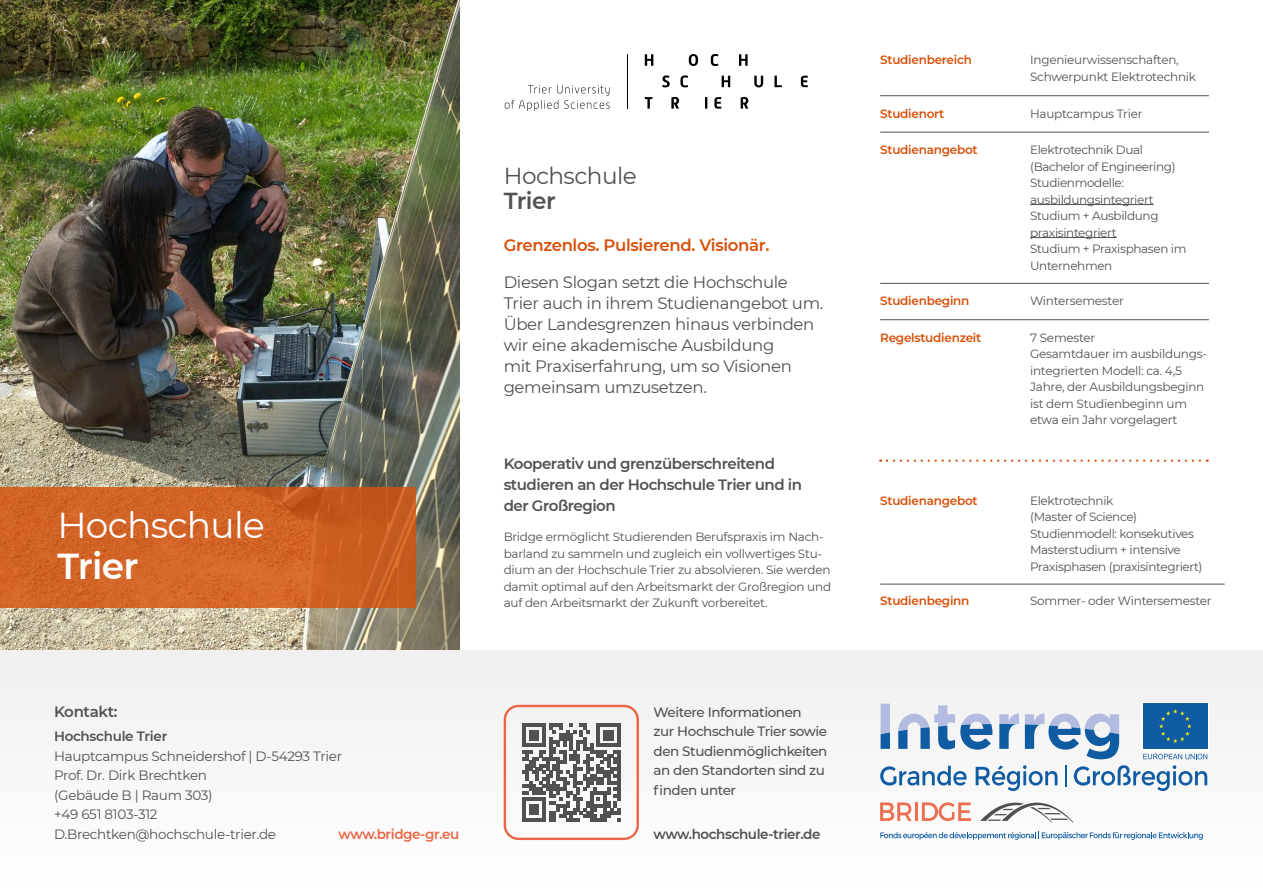
<style>
.page{position:relative;width:1263px;height:893px;background:#fff}
.page>*{position:absolute;margin:0;border:0;box-sizing:border-box;transform-origin:0 0}
.t1{font:36px "Montserrat";letter-spacing:-.02em;color:#fff}
.t2{font:600 36px "Montserrat";letter-spacing:-.025em;color:#fff}
.t3{font:23.1px "Montserrat";letter-spacing:-.02em;color:#515150}
.t4{font:600 23.1px "Montserrat";letter-spacing:-.025em;color:#515150}
.t5{font:16.5px/21px "Montserrat";letter-spacing:-.02em;color:#515150}
.t6{font:600 16.5px "Montserrat";letter-spacing:-.02em;color:#d8500a}
.t7{font:600 15px/21px "Montserrat";letter-spacing:-.03em;color:#515150}
.t8{font:13.5px/19.5px "Montserrat";letter-spacing:-.02em;color:#515150}
.t9{font:500 13.5px/19.5px "Montserrat";letter-spacing:-.03em;color:#515150}
.t10{font:600 13.5px "Montserrat";letter-spacing:-.03em;color:#515150}
.t11{font:600 13.5px "Montserrat";letter-spacing:-.03em;color:#ea6647}
.t12{font:12px/16.5px "Montserrat";letter-spacing:-.02em;color:#515150}
.t13{font:600 12px "Montserrat";letter-spacing:-.02em;color:#d8500a}
</style>
<div class="page">
<img style="left:0;top:0;width:459px;height:651px">
<svg style="left:0;top:487px;width:415px;height:120px;background:#d06225"></svg>
<div style="left:0;top:651px;width:1263px;height:242px;background:#f7f7f7"></div>
<div style="left:1141px;top:702px;width:68px;height:48px;background:linear-gradient(to bottom,#105ca3,#105ca3)"></div>
<svg style="left:880px;top:704px;width:10px;height:45px"></svg>
<svg style="left:999px;top:713px;width:20px;height:36px"></svg>
<svg style="left:1025px;top:713px;width:94px;height:46px"></svg>
<svg style="left:898px;top:705px;width:94px;height:45px"></svg>
<div style="left:1143px;top:704px;width:64px;height:45px;background:#105ca3"></div>
<svg style="left:1159px;top:709px;width:32px;height:34px"></svg>
<svg style="left:1143px;top:754px;width:64px;height:5px"></svg>
<svg style="left:880px;top:766px;width:86px;height:19px"></svg>
<svg style="left:976px;top:765px;width:81px;height:26px"></svg>
<svg style="left:1074px;top:765px;width:133px;height:26px"></svg>
<svg style="left:880px;top:831px;width:323px;height:9px"></svg>
<hr style="left:1065px;top:765px;width:2px;height:21px;background:#105ca3">
<svg style="left:880px;top:802px;width:32px;height:19px"></svg>
<hr style="left:915px;top:802px;width:3px;height:19px;background:#ed6e50">
<svg style="left:922px;top:802px;width:49px;height:19px"></svg>
<svg style="left:980px;top:803px;width:93px;height:20px"></svg>
<div style="left:504px;top:705px;width:135px;height:135px;border:2px solid #ea6647;border-radius:14px"></div>
<svg style="left:522px;top:723px;width:98px;height:98px"></svg>
<svg style="left:645px;top:54px;width:8px;height:12px"></svg>
<svg style="left:689px;top:54px;width:9px;height:12px"></svg>
<svg style="left:711px;top:54px;width:7px;height:12px"></svg>
<svg style="left:739px;top:54px;width:9px;height:12px"></svg>
<svg style="left:662px;top:75px;width:8px;height:12px"></svg>
<svg style="left:680px;top:75px;width:8px;height:12px"></svg>
<svg style="left:722px;top:76px;width:8px;height:11px"></svg>
<svg style="left:754px;top:76px;width:9px;height:11px"></svg>
<svg style="left:774px;top:76px;width:8px;height:11px"></svg>
<svg style="left:801px;top:76px;width:7px;height:11px"></svg>
<svg style="left:645px;top:97px;width:7px;height:12px"></svg>
<svg style="left:671px;top:97px;width:8px;height:12px"></svg>
<svg style="left:705px;top:97px;width:2px;height:12px"></svg>
<svg style="left:714px;top:97px;width:7px;height:12px"></svg>
<svg style="left:741px;top:97px;width:7px;height:12px"></svg>
<hr style="left:627px;top:54px;width:1px;height:55px;background:#000">
<svg style="left:505px;top:85px;width:105px;height:26px"></svg>
<hr style="left:1030px;top:204px;width:123px;height:1px;background:#515150">
<hr style="left:1030px;top:237px;width:87px;height:1px;background:#515150">
<hr style="left:880px;top:95px;width:329px;height:1px;background:#515150">
<hr style="left:880px;top:283px;width:329px;height:1px;background:#515150">
<hr style="left:880px;top:584px;width:345px;height:1px;background:#515150">
<hr style="left:880px;top:319px;width:329px;height:1px;background:#515150">
<svg style="left:880px;top:460px;width:320px;height:2px"></svg>
<hr style="left:880px;top:132px;width:329px;height:1px;background:#515150">
<h2 class="t3" style="left:504px;top:159px;width:135px">Hochschule</h2>
<h2 class="t4" style="left:504px;top:185px;width:54px">Trier</h2>
<h1 class="t1" style="left:57px;top:501px;width:209px">Hochschule</h1>
<h1 class="t2" style="left:57px;top:541px;width:83px">Trier</h1>
<h3 class="t6" style="left:504px;top:233px;width:267px">Grenzenlos. Pulsierend. Visionär.</h3>
<h3 class="t5" style="left:504px;top:271px;width:321px">Diesen Slogan setzt die Hochschule Trier auch in ihrem Studienangebot um.<br>Über Landesgrenzen hinaus verbinden wir eine akademische Ausbildung<br>mit Praxiserfahrung, um so Visionen gemeinsam umzusetzen.</h3>
<p class="t7" style="left:504px;top:453px;width:300px">Kooperativ und grenzüberschreitend studieren an der Hochschule Trier und in der Großregion</p>
<p class="t12" style="left:504px;top:529px;width:329px">Bridge ermöglicht Studierenden Berufspraxis im Nach&shy;barland zu sammeln und zugleich ein vollwertiges Stu&shy;dium an der Hochschule Trier zu absolvieren. Sie werden damit optimal auf den Arbeitsmarkt der Großregion und auf den Arbeitsmarkt der Zukunft vorbereitet.</p>
<p class="t7" style="left:54px;top:700px;width:65px">Kontakt:</p>
<p class="t9" style="left:653px;top:702px;width:175px">Weitere Informationen<br>zur Hochschule Trier sowie den Studienmöglichkeiten an den Standorten sind zu finden unter</p>
<p class="t10" style="left:54px;top:727px;width:115px">Hochschule Trier</p>
<p class="t8" style="left:54px;top:746px;width:290px">Hauptcampus Schneidershof | D-54293 Trier<br>Prof. Dr. Dirk Brechtken<br>(Gebäude B | Raum 303)<br>+49 651 8103-312<br>D.Brechtken@hochschule-trier.de</p>
<p class="t11" style="left:339px;top:825px;width:122px">www.bridge-gr.eu</p>
<p class="t10" style="left:653px;top:825px;width:168px">www.hochschule-trier.de</p>
<p class="t13" style="left:880px;top:51px;width:93px">Studienbereich</p>
<p class="t13" style="left:880px;top:105px;width:66px">Studienort</p>
<p class="t12" style="left:1030px;top:51px;width:167px">Ingenieurwissenschaften,<br>Schwerpunkt Elektrotechnik</p>
<p class="t12" style="left:1030px;top:105px;width:114px">Hauptcampus Trier</p>
<p class="t13" style="left:880px;top:141px;width:99px">Studienangebot</p>
<p class="t12" style="left:1030px;top:141px;width:158px">Elektrotechnik Dual (Bachelor of Engineering)<br>Studienmodelle: ausbildungsintegriert<br>Studium + Ausbildung praxisintegriert<br>Studium + Praxisphasen im<br>Unternehmen</p>
<p class="t13" style="left:880px;top:293px;width:91px">Studienbeginn</p>
<p class="t12" style="left:1030px;top:292px;width:95px">Wintersemester</p>
<p class="t13" style="left:880px;top:329px;width:103px">Regelstudienzeit</p>
<p class="t12" style="left:1030px;top:329px;width:178px">7 Semester<br>Gesamtdauer im ausbildungs&shy;integrierten Modell: ca. 4,5<br>Jahre, der Ausbildungsbeginn ist dem Studienbeginn um etwa ein Jahr vorgelagert</p>
<p class="t13" style="left:880px;top:492px;width:99px">Studienangebot</p>
<p class="t12" style="left:1030px;top:492px;width:174px">Elektrotechnik<br>(Master of Science)<br>Studienmodell: konsekutives<br>Masterstudium + intensive<br>Praxisphasen (praxisintegriert)</p>
<p class="t13" style="left:880px;top:592px;width:91px">Studienbeginn</p>
<p class="t12" style="left:1030px;top:592px;width:183px">Sommer- oder Wintersemester</p>
</div>
